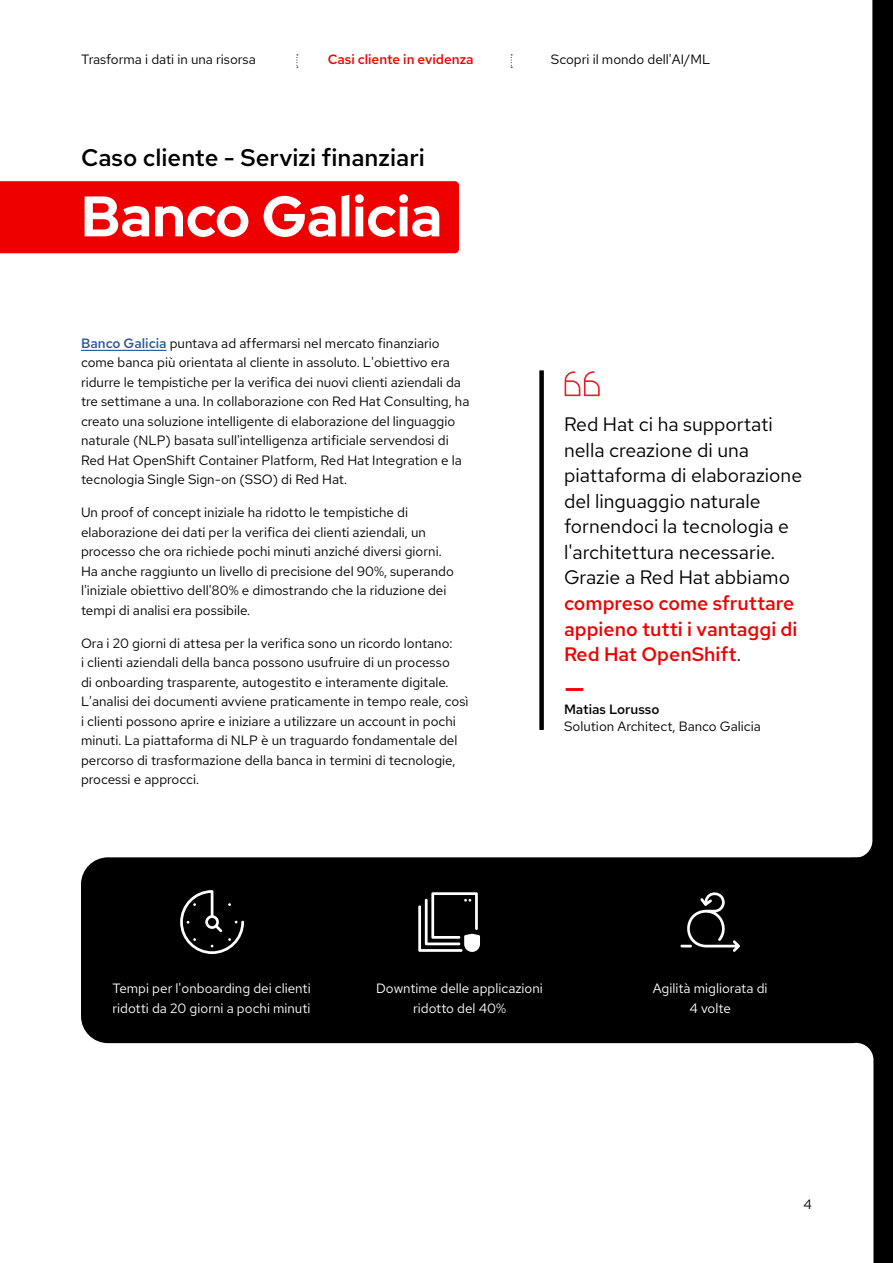
<style>
.page{position:relative;width:893px;height:1263px;background:#fff}
.page>*{position:absolute;margin:0;border:0;box-sizing:border-box;transform-origin:0 0}
.t1{font:700 57px "Red Hat Display";color:#fff}
.t2{font:500 30px "Red Hat Text";color:#e00}
.t3{font:500 24px "Red Hat Text";color:#000}
.t4{font:19.5px/25.5px "Red Hat Text";color:#000}
.t5{font:500 19.5px/25.5px "Red Hat Text";color:#e00}
.t6{font:13.5px/19.5px "Red Hat Text";color:#000}
.t7{font:13.5px/19.5px "Red Hat Text";color:#fff;text-align:center}
.t8{font:500 13.5px "Red Hat Text";color:#e00}
.t9{font:500 13.5px "Red Hat Text";color:#000}
.s1{font-weight:500;color:#27579a}
.s2{font-weight:400;color:#000}
</style>
<div class="page">
<div style="left:0;top:181px;width:459px;height:72px;background:#e00"></div>
<hr style="left:81px;top:350px;width:86px;height:1px;background:#27579a">
<div style="left:853px;top:0;width:40px;height:858px;background:linear-gradient(to bottom,#000,#000)"></div>
<svg style="left:853px;top:0;width:19px;height:857px"></svg>
<div style="left:81px;top:857px;width:812px;height:186px;background:#000"></div>
<svg style="left:180px;top:890px;width:64px;height:64px;background:#262626"></svg>
<svg style="left:418px;top:892px;width:62px;height:60px"></svg>
<svg style="left:680px;top:889px;width:60px;height:63px;background:#262626"></svg>
<div style="left:854px;top:1041px;width:39px;height:222px;background:#000"></div>
<div style="left:839px;top:1043px;width:34px;height:220px;background:#fff"></div>
<svg style="left:565px;top:371px;width:35px;height:25px"></svg>
<div style="left:539px;top:370px;width:5px;height:360px;background:#000"></div>
<p class="t6" style="left:81px;top:49px;width:176px">Trasforma i dati in una risorsa</p>
<p class="t8" style="left:328px;top:50px;width:147px">Casi cliente in evidenza</p>
<p class="t6" style="left:551px;top:49px;width:161px">Scopri il mondo dell'AI/ML</p>
<h3 class="t3" style="left:81px;top:142px;width:345px">Caso cliente - Servizi finanziari</h3>
<h1 class="t1" style="left:81px;top:179px;width:363px">Banco Galicia</h1>
<p class="t6" style="left:81px;top:333px;width:390px"><span class="s1">Banco Galicia</span> puntava ad affermarsi nel mercato finanziario come banca più orientata al cliente in assoluto. L'obiettivo era ridurre le tempistiche per la verifica dei nuovi clienti aziendali da tre settimane a una. In collaborazione con Red Hat Consulting, ha creato una soluzione intelligente di elaborazione del linguaggio naturale (NLP) basata sull'intelligenza artificiale servendosi di Red Hat OpenShift Container Platform, Red Hat Integration e la tecnologia Single Sign-on (SSO) di Red Hat.</p>
<p class="t6" style="left:81px;top:502px;width:374px">Un proof of concept iniziale ha ridotto le tempistiche di elaborazione dei dati per la verifica dei clienti aziendali, un processo che ora richiede pochi minuti anziché diversi giorni.<br>Ha anche raggiunto un livello di precisione del 90%, superando l'iniziale obiettivo dell'80% e dimostrando che la riduzione dei tempi di analisi era possibile.</p>
<p class="t6" style="left:81px;top:633px;width:389px">Ora i 20 giorni di attesa per la verifica sono un ricordo lontano:<br>i clienti aziendali della banca possono usufruire di un processo<br>di onboarding trasparente, autogestito e interamente digitale.<br>L'analisi dei documenti avviene praticamente in tempo reale, così i clienti possono aprire e iniziare a utilizzare un account in pochi minuti. La piattaforma di NLP è un traguardo fondamentale del percorso di trasformazione della banca in termini di tecnologie, processi e approcci.</p>
<h3 class="t4" style="left:564px;top:411px;width:240px">Red Hat ci ha supportati nella creazione di una piattaforma di elaborazione del linguaggio naturale fornendoci la tecnologia e l'architettura necessarie.<br>Grazie a Red Hat abbiamo</h3>
<h3 class="t5" style="left:564px;top:590px;width:235px">compreso come sfruttare appieno tutti i vantaggi di<br>Red Hat OpenShift<span class="s2">.</span></h3>
<h2 class="t2" style="left:564px;top:667px;width:22px">—</h2>
<p class="t9" style="left:564px;top:700px;width:97px">Matias Lorusso</p>
<p class="t6" style="left:564px;top:716px;width:198px">Solution Architect, Banco Galicia</p>
<p class="t7" style="left:112px;top:978px;width:200px;text-align:left">Tempi per l'onboarding dei clienti ridotti da 20 giorni a pochi minuti</p>
<p class="t7" style="left:376px;top:978px;width:168px">Downtime delle applicazioni ridotto del 40%</p>
<p class="t7" style="left:653px;top:978px;width:116px">Agilità migliorata di<br>4 volte</p>
<p class="t6" style="left:804px;top:1194px;width:10px">4</p>
</div>
